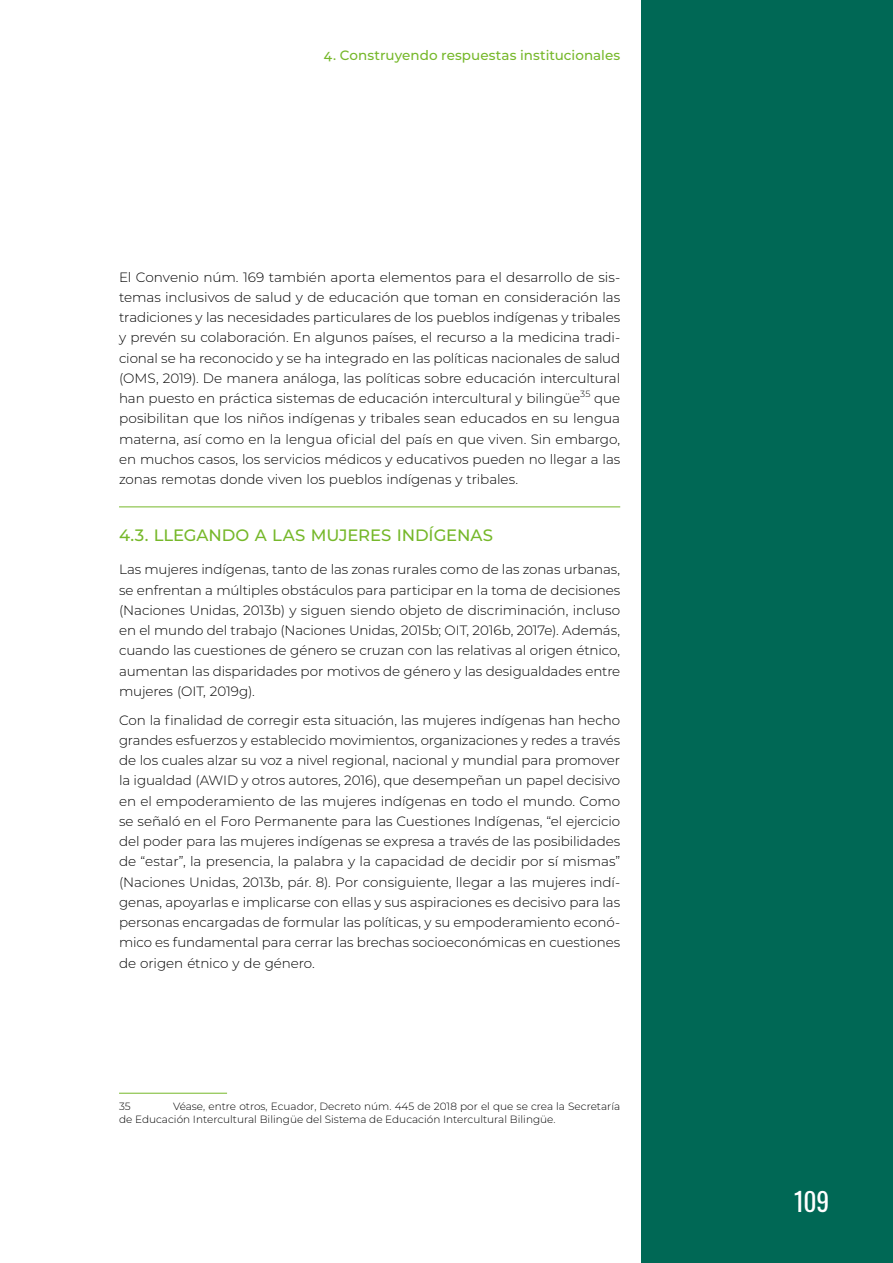
<style>
.page{position:relative;width:893px;height:1263px;background:#fff}
.page>*{position:absolute;margin:0;border:0;box-sizing:border-box;transform-origin:0 0}
.t1{font:25.5px "Oswald";color:#fff}
.t2{font:500 16.5px "Montserrat";letter-spacing:-.005em;color:#76b82a}
.t3{font:300 13.5px/20.2px "Montserrat";letter-spacing:-.005em;color:#000;text-align:justify}
.t4{font:500 13.5px "Montserrat";letter-spacing:.005em;color:#76b82a}
.t5{font:300 10.5px/12.6px "Montserrat";color:#000}
.t6{font:300 9px "Montserrat";color:#000}
</style>
<div class="page">
<div style="left:641px;top:0;width:252px;height:1263px;background:#006855"></div>
<hr style="left:119px;top:1093px;width:108px;height:1px;background:#76b82a">
<hr style="left:119px;top:506px;width:501px;height:1px;background:#76b82a">
<p class="t4" style="left:323px;top:46px;width:298px">4. Construyendo respuestas institucionales</p>
<p class="t3" style="left:119px;top:266px;width:503px">El Convenio núm. 169 también aporta elementos para el desarrollo de sis&shy;temas inclusivos de salud y de educación que toman en consideración las tradiciones y las necesidades particulares de los pueblos indígenas y tribales y prevén su colaboración. En algunos países, el recurso a la medicina tradi&shy;cional se ha reconocido y se ha integrado en las políticas nacionales de salud (OMS, 2019). De manera análoga, las políticas sobre educación intercultural han puesto en práctica sistemas de educación intercultural y bilingüe</p>
<p class="t6" style="left:580px;top:387px;width:12px">35</p>
<p class="t3" style="left:119px;top:388px;width:503px;text-indent:475px">que posibilitan que los niños indígenas y tribales sean educados en su lengua materna, así como en la lengua oficial del país en que viven. Sin embargo, en muchos casos, los servicios médicos y educativos pueden no llegar a las zonas remotas donde viven los pueblos indígenas y tribales.</p>
<p class="t2" style="left:119px;top:524px;width:375px">4.3. LLEGANDO A LAS MUJERES INDÍGENAS</p>
<p class="t3" style="left:119px;top:559px;width:503px">Las mujeres indígenas, tanto de las zonas rurales como de las zonas urbanas, se enfrentan a múltiples obstáculos para participar en la toma de decisiones (Naciones Unidas, 2013b) y siguen siendo objeto de discriminación, incluso en el mundo del trabajo (Naciones Unidas, 2015b; OIT, 2016b, 2017e). Además, cuando las cuestiones de género se cruzan con las relativas al origen étnico, aumentan las disparidades por motivos de género y las desigualdades entre mujeres (OIT, 2019g).</p>
<p class="t3" style="left:119px;top:709px;width:503px">Con la finalidad de corregir esta situación, las mujeres indígenas han hecho grandes esfuerzos y establecido movimientos, organizaciones y redes a través de los cuales alzar su voz a nivel regional, nacional y mundial para promover la igualdad (AWID y otros autores, 2016), que desempeñan un papel decisivo en el empoderamiento de las mujeres indígenas en todo el mundo. Como se señaló en el Foro Permanente para las Cuestiones Indígenas, “el ejercicio del poder para las mujeres indígenas se expresa a través de las posibilidades de “estar”, la presencia, la palabra y la capacidad de decidir por sí mismas” (Naciones Unidas, 2013b, pár. 8). Por consiguiente, llegar a las mujeres indí&shy;genas, apoyarlas e implicarse con ellas y sus aspiraciones es decisivo para las personas encargadas de formular las políticas, y su empoderamiento econó&shy;mico es fundamental para cerrar las brechas socioeconómicas en cuestiones de origen étnico y de género.</p>
<p class="t5" style="left:119px;top:1100px;width:503px;text-indent:54px">Véase, entre otros, Ecuador, Decreto núm. 445 de 2018 por el que se crea la Secretaría de Educación Intercultural Bilingüe del Sistema de Educación Intercultural Bilingüe.</p>
<p class="t5" style="left:119px;top:1100px;width:13px">35</p>
<h1 class="t1" style="left:794px;top:1179px;width:36px">109</h1>
</div>
